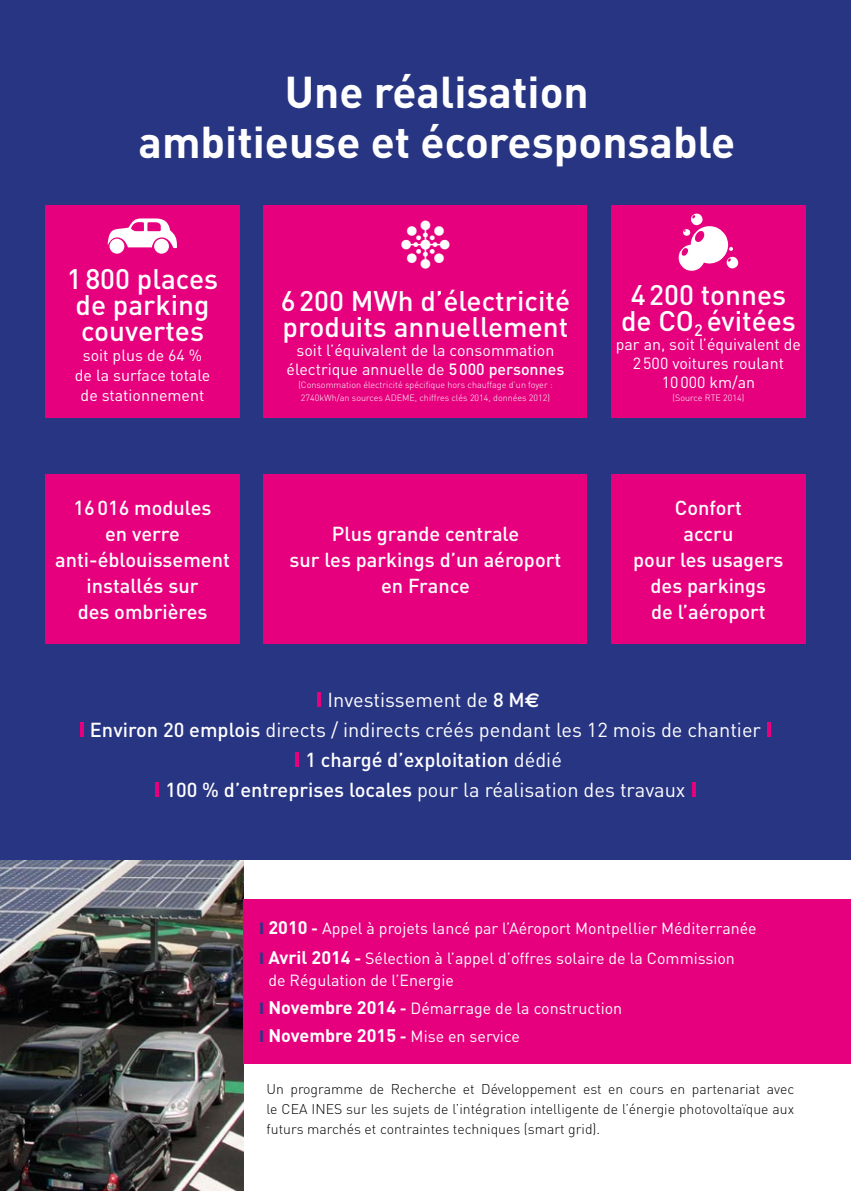
<style>
.page{position:relative;width:851px;height:1191px;background:#fff}
.page>*{position:absolute;margin:0;border:0;box-sizing:border-box;transform-origin:0 0}
.t1{font:60px "bubble";color:#fff}
.t2{font:51px "Transportation P01";color:#fff}
.t3{font:48px "Circle Things 2";color:#fff}
.t4{font:700 44px/50px "DIN";color:#fff;text-align:center}
.t5{font:500 28px/26px "DIN";color:#fff;text-align:center}
.t6{font:20px/30px "DIN";color:#fff;text-align:center}
.t7{font:500 20px/26px "DIN";color:#fff;text-align:center}
.t8{font:16px/19px "DIN";color:#fff;text-align:center}
.t9{font:300 14px/20px "DIN";color:#000;text-align:justify}
.t10{font:300 9px/13px "DIN";color:#fff}
.s1{font-weight:500}
.s2{font-weight:300;color:#e6007d}
.s3{font-family:"Euro Sans";font-weight:700}
.s4{font-weight:300;color:#283583}
.s5{font-weight:700;font-size:18px}
.s6{font-weight:700}
</style>
<div class="page">
<img style="left:0;top:859px;width:244px;height:332px">
<div style="left:0;top:0;width:850px;height:859px;background:#283583"></div>
<div style="left:45px;top:205px;width:195px;height:213px;background:#e6007d"></div>
<div style="left:45px;top:474px;width:195px;height:169px;background:#e6007d"></div>
<div style="left:611px;top:205px;width:194px;height:213px;background:#e6007d"></div>
<div style="left:611px;top:474px;width:194px;height:169px;background:#e6007d"></div>
<div style="left:264px;top:205px;width:323px;height:213px;background:#e6007d"></div>
<div style="left:264px;top:474px;width:323px;height:169px;background:#e6007d"></div>
<div style="left:244px;top:899px;width:606px;height:164px;background:#e6007d"></div>
<h3 class="t4" style="left:138px;top:65px;width:598px">Une réalisation<br>ambitieuse et écoresponsable</h3>
<h2 class="t2" style="left:106px;top:205px;width:74px">a</h2>
<h3 class="t5" style="left:67px;top:265px;width:153px">1 800 places de parking couvertes</h3>
<p class="t8" style="left:75px;top:345px;width:137px;line-height:20px">soit plus de 64 % de la surface totale de stationnement</p>
<p class="t7" style="left:55px;top:494px;width:176px">16 016 modules<br>en verre anti-éblouissement installés sur<br>des ombrières</p>
<h3 class="t3" style="left:399px;top:220px;width:54px">s</h3>
<h3 class="t5" style="left:281px;top:287px;width:291px;text-align:left">6 200 MWh d’électricité produits annuellement</h3>
<p class="t8" style="left:286px;top:340px;width:279px">soit l’équivalent de la consommation électrique annuelle de <span class="s1">5 000 personnes</span></p>
<p class="t10" style="left:298px;top:378px;width:256px">(Consommation électricité spécifique hors chauffage d’un foyer :<br>2740kWh/an sources ADEME, chiffres clés 2014, données 2012)</p>
<p class="t7" style="left:289px;top:520px;width:273px">Plus grande centrale<br>sur les parkings d’un aéroport en France</p>
<h1 class="t1" style="left:675px;top:205px;width:68px">Z</h1>
<h3 class="t5" style="left:621px;top:281px;width:176px">4 200 tonnes de CO<sub>2</sub> évitées</h3>
<p class="t8" style="left:615px;top:334px;width:187px">par an, soit l’équivalent de<br>2 500 voitures roulant<br>10 000 km/an</p>
<p class="t10" style="left:672px;top:391px;width:73px">(Source RTE 2014)</p>
<p class="t7" style="left:633px;top:494px;width:152px">Confort<br>accru<br>pour les usagers des parkings<br>de l’aéroport</p>
<p class="t6" style="left:73px;top:684px;width:705px"><span class="s2">I</span>Investissement de <span class="s1">8 M</span><span class="s3">€<br></span><span class="s2">I</span><span class="s1">Environ 20 emplois</span> directs / indirects créés pendant les 12 mois de chantier<span class="s2">I I</span><span class="s1">1 chargé d’exploitation</span> dédié<br><span class="s2">I</span><span class="s1">100 % d’entreprises locales</span> pour la réalisation des travaux<span class="s2">I</span></p>
<p class="t8" style="left:255px;top:912px;width:503px;line-height:30px;text-align:left"><span class="s4">I</span><span class="s5">2010</span> <span class="s6">-</span> Appel à projets lancé par l’Aéroport Montpellier Méditerranée<br><span class="s4">I</span> <span class="s5">Avril 2014</span> <span class="s6">-</span> Sélection à l’appel d’offres solaire de la Commission</p>
<p class="t8" style="left:255px;top:965px;width:368px;line-height:28px;text-align:left;text-indent:13px">de Régulation de l’Energie<br><span class="s4">I</span><span class="s5">Novembre 2014</span> <span class="s6">-</span> Démarrage de la construction<br><span class="s4">I</span><span class="s5">Novembre 2015</span> <span class="s6">-</span> Mise en service</p>
<p class="t9" style="left:266px;top:1078px;width:529px">Un programme de Recherche et Développement est en cours en partenariat avec le CEA INES sur les sujets de l’intégration intelligente de l’énergie photovoltaïque aux futurs marchés et contraintes techniques (smart grid).</p>
</div>
